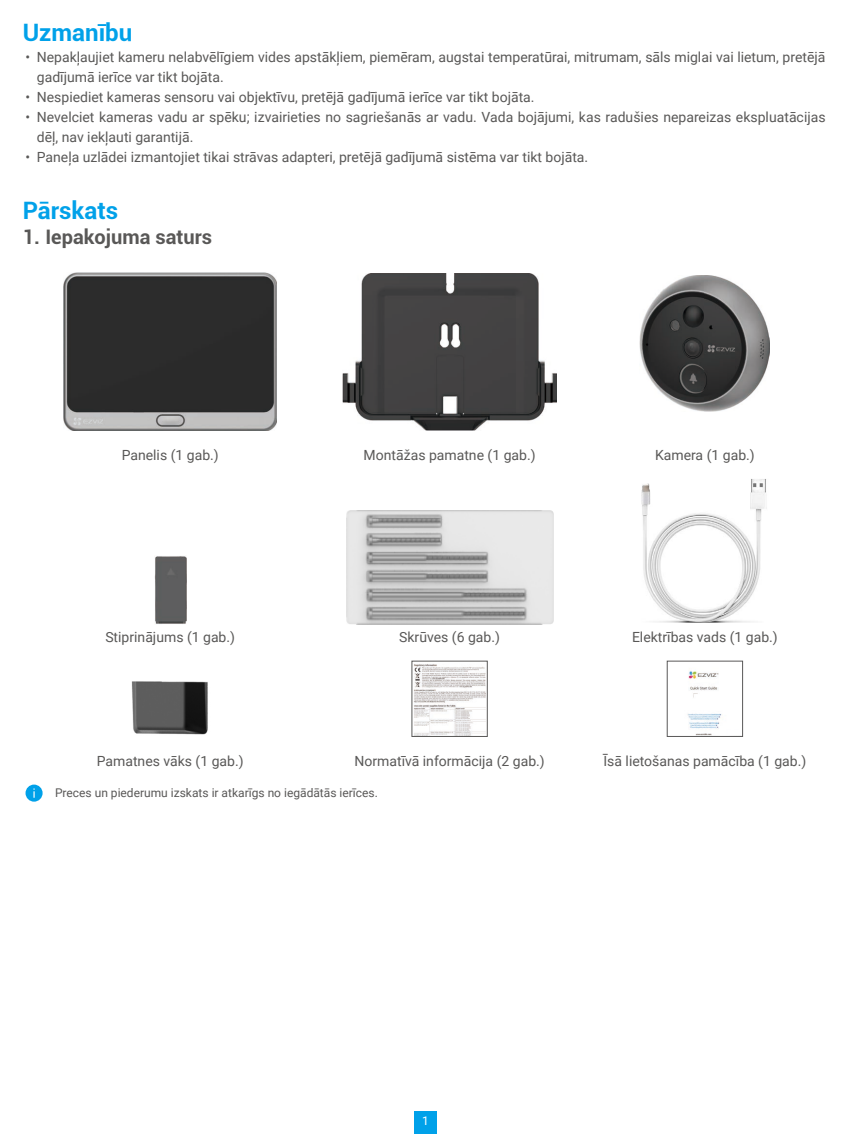
<style>
.page{position:relative;width:851px;height:1134px;background:#fff}
.page>*{position:absolute;margin:0;border:0;box-sizing:border-box;transform-origin:0 0}
.t1{font:700 24px "Roboto";color:#00a1e9}
.t2{font:700 20px "Roboto";color:#595857}
.t3{font:14px/20px "Roboto";color:#595857}
.t4{font:12px "Roboto";color:#595857}
.t5{font:12px "Roboto";color:#fff}
</style>
<div class="page">
<div style="left:414px;top:1111px;width:23px;height:23px;background:#00a1e9"></div>
<img style="left:64px;top:273px;width:213px;height:158px">
<img style="left:343px;top:273px;width:213px;height:157px">
<img style="left:639px;top:275px;width:130px;height:136px">
<img style="left:154px;top:556px;width:32px;height:68px">
<img style="left:346px;top:510px;width:207px;height:114px">
<img style="left:641px;top:479px;width:126px;height:143px">
<img style="left:131px;top:681px;width:77px;height:54px">
<img style="left:414px;top:664px;width:71px;height:70px">
<img style="left:687px;top:671px;width:35px;height:63px">
<div style="left:26px;top:784px;width:17px;height:18px;background:#00a1e9;border-radius:50%"></div>
<svg style="left:33px;top:788px;width:2px;height:10px"></svg>
<h1 class="t1" style="left:23px;top:15px;width:111px">Uzmanību</h1>
<p class="t3" style="left:37px;top:46px;width:790px;text-indent:-11px">• Nepakļaujiet kameru nelabvēlīgiem vides apstākļiem, piemēram, augstai temperatūrai, mitrumam, sāls miglai vai lietum, pretējā gadījumā ierīce var tikt bojāta.</p>
<p class="t3" style="left:26px;top:86px;width:510px">• Nespiediet kameras sensoru vai objektīvu, pretējā gadījumā ierīce var tikt bojāta.</p>
<p class="t3" style="left:37px;top:106px;width:790px;text-indent:-11px">• Nevelciet kameras vadu ar spēku; izvairieties no sagriešanās ar vadu. Vada bojājumi, kas radušies nepareizas ekspluatācijas dēļ, nav iekļauti garantijā.</p>
<p class="t3" style="left:26px;top:146px;width:564px">• Paneļa uzlādei izmantojiet tikai strāvas adapteri, pretējā gadījumā sistēma var tikt bojāta.</p>
<h1 class="t1" style="left:23px;top:193px;width:97px">Pārskats</h1>
<h2 class="t2" style="left:23px;top:223px;width:191px">1. Iepakojuma saturs</h2>
<p class="t3" style="left:122px;top:444px;width:99px">Panelis (1 gab.)</p>
<p class="t3" style="left:363px;top:444px;width:173px">Montāžas pamatne (1 gab.)</p>
<p class="t3" style="left:655px;top:444px;width:101px">Kamera (1 gab.)</p>
<p class="t3" style="left:105px;top:626px;width:131px">Stiprinājums (1 gab.)</p>
<p class="t3" style="left:399px;top:626px;width:102px">Skrūves (6 gab.)</p>
<p class="t3" style="left:632px;top:626px;width:147px">Elektrības vads (1 gab.)</p>
<p class="t3" style="left:97px;top:750px;width:148px">Pamatnes vāks (1 gab.)</p>
<p class="t3" style="left:354px;top:750px;width:192px">Normatīvā informācija (2 gab.)</p>
<p class="t3" style="left:603px;top:750px;width:204px">Īsā lietošanas pamācība (1 gab.)</p>
<p class="t4" style="left:55px;top:785px;width:324px">Preces un piederumu izskats ir atkarīgs no iegādātās ierīces.</p>
<p class="t5" style="left:422px;top:1112px;width:8px">1</p>
</div>
